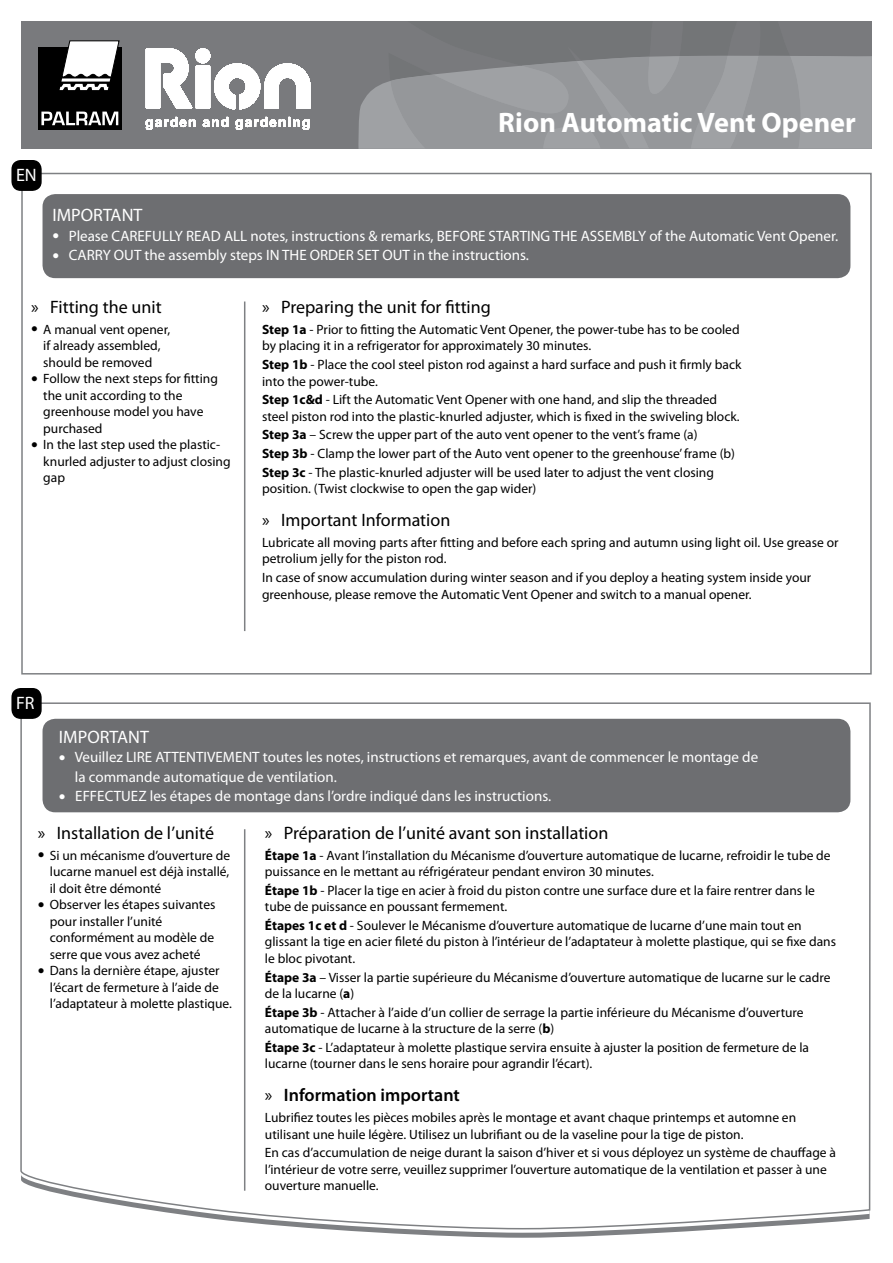
<style>
.page{position:relative;width:893px;height:1263px;background:#fff}
.page>*{position:absolute;margin:0;border:0;box-sizing:border-box;transform-origin:0 0}
.t1{font:700 28.2px "Myriad Pro";color:#fff}
.t2{font:18px "Myriad Pro";color:#000}
.t3{font:18px "Myriad Pro";color:#fff}
.t4{font:600 18px "Myriad Pro";color:#000}
.t5{font:15px/19.5px "Myriad Pro";color:#fff}
.t6{font:13.5px/16.5px "Myriad Pro";color:#000}
.s1{font-size:24px}
.s2{font-weight:700}
.s3{font-weight:400}
</style>
<div class="page">
<div style="left:21px;top:21px;width:851px;height:128px;background:#797a7d"></div>
<svg style="left:358px;top:56px;width:514px;height:93px;background:#9a9c9f"></svg>
<svg style="left:146px;top:126px;width:164px;height:1px"></svg>
<svg style="left:146px;top:125px;width:164px;height:1px"></svg>
<svg style="left:146px;top:124px;width:164px;height:1px"></svg>
<svg style="left:146px;top:123px;width:164px;height:1px"></svg>
<svg style="left:146px;top:122px;width:164px;height:1px"></svg>
<svg style="left:146px;top:121px;width:164px;height:1px"></svg>
<svg style="left:146px;top:120px;width:164px;height:1px"></svg>
<svg style="left:147px;top:119px;width:163px;height:1px"></svg>
<svg style="left:146px;top:108px;width:164px;height:1px"></svg>
<svg style="left:146px;top:107px;width:164px;height:1px"></svg>
<svg style="left:146px;top:106px;width:164px;height:1px"></svg>
<svg style="left:146px;top:105px;width:164px;height:1px"></svg>
<svg style="left:146px;top:104px;width:164px;height:1px"></svg>
<svg style="left:146px;top:103px;width:164px;height:1px"></svg>
<svg style="left:146px;top:102px;width:164px;height:1px"></svg>
<svg style="left:146px;top:101px;width:164px;height:1px"></svg>
<svg style="left:146px;top:100px;width:164px;height:1px"></svg>
<svg style="left:146px;top:99px;width:164px;height:1px"></svg>
<svg style="left:146px;top:98px;width:164px;height:1px"></svg>
<svg style="left:146px;top:97px;width:164px;height:1px"></svg>
<svg style="left:146px;top:96px;width:164px;height:1px"></svg>
<svg style="left:146px;top:95px;width:164px;height:1px"></svg>
<svg style="left:146px;top:94px;width:164px;height:1px"></svg>
<svg style="left:146px;top:93px;width:164px;height:1px"></svg>
<svg style="left:146px;top:92px;width:164px;height:1px"></svg>
<svg style="left:146px;top:90px;width:164px;height:2px"></svg>
<svg style="left:146px;top:89px;width:164px;height:1px"></svg>
<svg style="left:146px;top:88px;width:164px;height:1px"></svg>
<svg style="left:146px;top:87px;width:164px;height:1px"></svg>
<svg style="left:146px;top:86px;width:164px;height:1px"></svg>
<svg style="left:146px;top:85px;width:164px;height:1px"></svg>
<svg style="left:146px;top:84px;width:164px;height:1px"></svg>
<svg style="left:146px;top:82px;width:164px;height:2px"></svg>
<svg style="left:146px;top:81px;width:164px;height:1px"></svg>
<svg style="left:146px;top:80px;width:164px;height:1px"></svg>
<svg style="left:146px;top:79px;width:164px;height:1px"></svg>
<svg style="left:146px;top:78px;width:164px;height:1px"></svg>
<svg style="left:146px;top:48px;width:164px;height:30px"></svg>
<svg style="left:161px;top:75px;width:149px;height:1px"></svg>
<svg style="left:161px;top:74px;width:149px;height:1px"></svg>
<svg style="left:161px;top:73px;width:149px;height:1px"></svg>
<svg style="left:161px;top:71px;width:149px;height:2px"></svg>
<svg style="left:161px;top:70px;width:149px;height:1px"></svg>
<svg style="left:161px;top:69px;width:149px;height:1px"></svg>
<svg style="left:161px;top:68px;width:149px;height:1px"></svg>
<svg style="left:161px;top:66px;width:149px;height:2px"></svg>
<svg style="left:161px;top:65px;width:149px;height:1px"></svg>
<svg style="left:161px;top:64px;width:149px;height:1px"></svg>
<svg style="left:161px;top:62px;width:149px;height:2px"></svg>
<svg style="left:188px;top:61px;width:122px;height:1px"></svg>
<svg style="left:187px;top:60px;width:123px;height:1px"></svg>
<svg style="left:187px;top:58px;width:123px;height:2px"></svg>
<svg style="left:186px;top:57px;width:124px;height:1px"></svg>
<svg style="left:185px;top:55px;width:125px;height:2px"></svg>
<svg style="left:184px;top:54px;width:126px;height:1px"></svg>
<svg style="left:183px;top:53px;width:127px;height:1px"></svg>
<svg style="left:180px;top:51px;width:130px;height:2px"></svg>
<svg style="left:388px;top:56px;width:416px;height:93px;background:#95979a"></svg>
<div style="left:38px;top:48px;width:83px;height:82px;background:#000"></div>
<svg style="left:60px;top:41px;width:59px;height:49px"></svg>
<svg style="left:41px;top:112px;width:77px;height:13px"></svg>
<svg style="left:20px;top:702px;width:851px;height:536px"></svg>
<hr style="left:244px;top:829px;width:1px;height:362px;background:#7e8083">
<div style="left:43px;top:194px;width:807px;height:84px;background:#6d6e71;border-radius:13px"></div>
<div style="left:12px;top:161px;width:29px;height:29px;background:#000;border-radius:9px"></div>
<div style="left:11px;top:160px;width:31px;height:31px;border:2px solid #000;border-radius:9px"></div>
<hr style="left:244px;top:301px;width:1px;height:330px;background:#7e8083">
<div style="left:43px;top:719px;width:807px;height:93px;background:#6d6e71;border-radius:13px"></div>
<div style="left:12px;top:689px;width:29px;height:29px;background:#000;border-radius:9px"></div>
<div style="left:11px;top:688px;width:31px;height:31px;border:2px solid #000;border-radius:9px"></div>
<h2 class="t3" style="left:16px;top:166px;width:22px">EN</h2>
<h1 class="t1" style="left:498px;top:106px;width:359px">Rion Automatic Vent Opener</h1>
<h2 class="t3" style="left:52px;top:206px;width:91px">IMPORTANT</h2>
<p class="t5" style="left:52px;top:226px;width:787px"><span class="s1">•</span> Please CAREFULLY READ ALL notes, instructions &amp; remarks, BEFORE STARTING THE ASSEMBLY of the Automatic Vent Opener.</p>
<p class="t5" style="left:52px;top:246px;width:478px"><span class="s1">•</span> CARRY OUT the assembly steps IN THE ORDER SET OUT in the instructions.</p>
<h2 class="t2" style="left:262px;top:297px;width:230px">» Preparing the unit for fitting</h2>
<p class="t6" style="left:262px;top:321px;width:479px"><span class="s2">Step 1a</span> - Prior to fitting the Automatic Vent Opener, the power-tube has to be cooled by placing it in a refrigerator for approximately 30 minutes.</p>
<p class="t6" style="left:262px;top:356px;width:481px"><span class="s2">Step 1b</span> - Place the cool steel piston rod against a hard surface and push it firmly back into the power-tube.</p>
<p class="t6" style="left:262px;top:392px;width:479px"><span class="s2">Step 1c&amp;d</span> - Lift the Automatic Vent Opener with one hand, and slip the threaded steel piston rod into the plastic-knurled adjuster, which is fixed in the swiveling block.</p>
<p class="t6" style="left:262px;top:426px;width:474px;line-height:18.6px"><span class="s2">Step 3a</span> – Screw the upper part of the auto vent opener to the vent’s frame (a)<br><span class="s2">Step 3b</span> - Clamp the lower part of the Auto vent opener to the greenhouse’ frame (b)<br><span class="s2">Step 3c</span> - The plastic-knurled adjuster will be used later to adjust the vent closing</p>
<p class="t6" style="left:262px;top:480px;width:276px">position. (Twist clockwise to open the gap wider)</p>
<h2 class="t2" style="left:262px;top:510px;width:190px">» Important Information</h2>
<p class="t6" style="left:262px;top:534px;width:578px">Lubricate all moving parts after fitting and before each spring and autumn using light oil. Use grease or petrolium jelly for the piston rod.</p>
<p class="t6" style="left:262px;top:569px;width:551px">In case of snow accumulation during winter season and if you deploy a heating system inside your greenhouse, please remove the Automatic Vent Opener and switch to a manual opener.</p>
<h2 class="t2" style="left:31px;top:297px;width:132px">» Fitting the unit</h2>
<p class="t6" style="left:31px;top:321px;width:140px;text-align:center"><span class="s1">•</span> A manual vent opener, if already assembled, should be removed</p>
<p class="t6" style="left:43px;top:371px;width:176px;text-indent:-12px"><span class="s1">•</span> Follow the next steps for fitting the unit according to the greenhouse model you have purchased</p>
<p class="t6" style="left:43px;top:437px;width:189px;text-indent:-12px"><span class="s1">•</span> In the last step used the plastic&shy;knurled adjuster to adjust closing gap</p>
<h2 class="t3" style="left:16px;top:693px;width:20px">FR</h2>
<h2 class="t3" style="left:59px;top:727px;width:92px">IMPORTANT</h2>
<p class="t5" style="left:75px;top:748px;width:685px;text-indent:-16px"><span class="s1">•</span> Veuillez LIRE ATTENTIVEMENT toutes les notes, instructions et remarques, avant de commencer le montage de la commande automatique de ventilation.</p>
<p class="t5" style="left:59px;top:787px;width:494px"><span class="s1">•</span> EFFECTUEZ les étapes de montage dans l’ordre indiqué dans les instructions.</p>
<h2 class="t2" style="left:265px;top:823px;width:345px">» Préparation de l’unité avant son installation</h2>
<p class="t6" style="left:265px;top:847px;width:567px"><span class="s2">Étape 1a</span> - Avant l’installation du Mécanisme d’ouverture automatique de lucarne, refroidir le tube de puissance en le mettant au réfrigérateur pendant environ 30 minutes.</p>
<p class="t6" style="left:265px;top:882px;width:552px"><span class="s2">Étape 1b</span> - Placer la tige en acier à froid du piston contre une surface dure et la faire rentrer dans le tube de puissance en poussant fermement.</p>
<p class="t6" style="left:265px;top:917px;width:573px"><span class="s2">Étapes 1c et d</span> - Soulever le Mécanisme d’ouverture automatique de lucarne d’une main tout en glissant la tige en acier fileté du piston à l’intérieur de l’adaptateur à molette plastique, qui se fixe dans le bloc pivotant.</p>
<p class="t6" style="left:265px;top:969px;width:567px"><span class="s2">Étape 3a</span> – Visser la partie supérieure du Mécanisme d’ouverture automatique de lucarne sur le cadre de la lucarne (<span class="s2">a</span>)</p>
<p class="t6" style="left:265px;top:1004px;width:540px"><span class="s2">Étape 3b</span> - Attacher à l’aide d’un collier de serrage la partie inférieure du Mécanisme d’ouverture automatique de lucarne à la structure de la serre (<span class="s2">b</span>)</p>
<p class="t6" style="left:265px;top:1039px;width:546px"><span class="s2">Étape 3c</span> - L’adaptateur à molette plastique servira ensuite à ajuster la position de fermeture de la lucarne (tourner dans le sens horaire pour agrandir l’écart).</p>
<h2 class="t4" style="left:265px;top:1085px;width:197px"><span class="s3">»</span> Information important</h2>
<p class="t6" style="left:265px;top:1110px;width:533px">Lubrifiez toutes les pièces mobiles après le montage et avant chaque printemps et automne en utilisant une huile légère. Utilisez un lubrifiant ou de la vaseline pour la tige de piston.</p>
<p class="t6" style="left:265px;top:1145px;width:573px">En cas d’accumulation de neige durant la saison d’hiver et si vous déployez un système de chauffage à l’intérieur de votre serre, veuillez supprimer l’ouverture automatique de la ventilation et passer à une ouverture manuelle.</p>
<h2 class="t2" style="left:38px;top:823px;width:178px">» Installation de l’unité</h2>
<p class="t6" style="left:50px;top:847px;width:182px;text-align:justify;text-indent:-12px"><span class="s1">•</span> Si un mécanisme d’ouverture de lucarne manuel est déjà installé, il doit être démonté</p>
<p class="t6" style="left:50px;top:897px;width:167px;text-indent:-12px"><span class="s1">•</span> Observer les étapes suivantes pour installer l’unité conformément au modèle de serre que vous avez acheté</p>
<p class="t6" style="left:50px;top:963px;width:184px;text-indent:-12px"><span class="s1">•</span> Dans la dernière étape, ajuster l’écart de fermeture à l’aide de l’adaptateur à molette plastique.</p>
</div>
